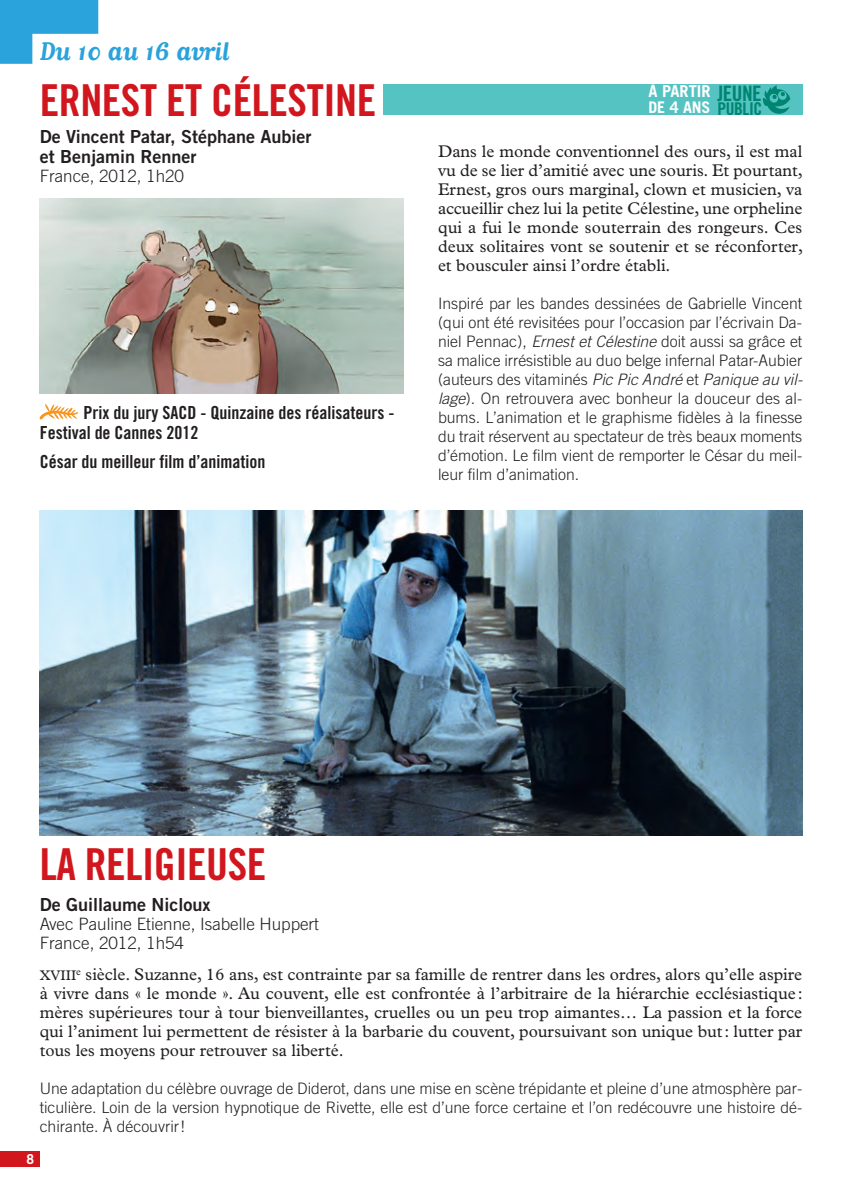
<style>
.page{position:relative;width:842px;height:1191px;background:#fff}
.page>*{position:absolute;margin:0;border:0;box-sizing:border-box;transform-origin:0 0}
.t1{font:44px "Trade Gothic Bold Cond Twenty";letter-spacing:-.01em;color:#d1161e}
.t2{font:700 30px "Matrix Script";letter-spacing:-.015em;color:#2aa2db}
.t3{font:21.4px "Trade Gothic Bold Cond Twenty";letter-spacing:-.025em;color:#008570}
.t4{font:18px/20px "Trade Gothic Bold Cond Twenty";color:#231f20}
.t5{font:18px/20px "Trade Gothic Bold Two";color:#231f20}
.t6{font:17.6px "Trade Gothic Bold Cond Twenty";letter-spacing:-.025em;color:#008570}
.t7{font:17px/19px "Plantin";color:#231f20;text-align:justify}
.t8{font:300 17px/19px "Trade Gothic";color:#231f20}
.t9{font:700 16.4px "Trade Gothic";color:#fff}
.t10{font:700 16px "Trade Gothic";color:#fff}
.t11{font:300 15.8px/19px "Trade Gothic";color:#231f20}
.t12{font:700 13.6px "Trade Gothic";color:#fff}
.s1{font-style:italic}
.s2{font-size:14px}
</style>
<div class="page">
<div style="left:0;top:1151px;width:40px;height:16px;background:#d1161e"></div>
<svg style="left:0;top:0;width:98px;height:64px"></svg>
<div style="left:383px;top:84px;width:419px;height:31px;background:#55c3c2"></div>
<svg style="left:763px;top:85px;width:27px;height:29px"></svg>
<img style="left:40px;top:198px;width:364px;height:196px">
<img style="left:40px;top:510px;width:762px;height:325px">
<svg style="left:40px;top:404px;width:38px;height:15px"></svg>
<h2 class="t2" style="left:40px;top:42px;width:191px">Du 10 au 16 avril</h2>
<h1 class="t1" style="left:40px;top:84px;width:338px">ERNEST ET CÉLESTINE</h1>
<p class="t5" style="left:40px;top:129px;width:273px">De Vincent Patar, Stéphane Aubier et Benjamin Renner</p>
<p class="t8" style="left:40px;top:168px;width:146px">France, 2012, 1h20</p>
<p class="t4" style="left:40px;top:403px;width:356px;text-indent:44px">Prix du jury SACD - Quinzaine des réalisateurs -<br>Festival de Cannes 2012</p>
<p class="t4" style="left:40px;top:452px;width:227px">César du meilleur film d’animation</p>
<p class="t9" style="left:648px;top:85px;width:64px">À PARTIR</p>
<p class="t3" style="left:717px;top:86px;width:46px">JEUNE</p>
<p class="t6" style="left:717px;top:102px;width:46px">PUBLIC</p>
<p class="t10" style="left:648px;top:101px;width:64px">DE 4 ANS</p>
<p class="t7" style="left:438px;top:144px;width:366px">Dans le monde conventionnel des ours, il est mal vu de se lier d’amitié avec une souris. Et pourtant, Ernest, gros ours marginal, clown et musicien, va accueillir chez lui la petite Célestine, une orpheline qui a fui le monde souterrain des rongeurs. Ces deux solitaires vont se soutenir et se réconforter, et bousculer ainsi l’ordre établi.</p>
<p class="t11" style="left:438px;top:296px;width:369px">Inspiré par les bandes dessinées de Gabrielle Vincent (qui ont été revisitées pour l’occasion par l’écrivain Da&shy;niel Pennac), <span class="s1">Ernest et Célestine</span>doit aussi sa grâce et sa malice irrésistible au duo belge infernal Patar-Aubier (auteurs des vitaminés <span class="s1">Pic Pic André</span>et <span class="s1">Panique au vil&shy;lage</span>). On retrouvera avec bonheur la douceur des al&shy;bums. L’animation et le graphisme fidèles à la finesse du trait réservent au spectateur de très beaux moments d’émotion. Le film vient de remporter le César du meil&shy;leur film d’animation.</p>
<h1 class="t1" style="left:40px;top:848px;width:228px">LA RELIGIEUSE</h1>
<p class="t5" style="left:40px;top:896px;width:172px">De Guillaume Nicloux</p>
<p class="t8" style="left:40px;top:916px;width:281px">Avec Pauline Etienne, Isabelle Huppert<br>France, 2012, 1h54</p>
<p class="t7" style="left:40px;top:966px;width:765px"><span class="s2">XVIII</span><sup>e</sup> siècle. Suzanne, 16 ans, est contrainte par sa famille de rentrer dans les ordres, alors qu’elle aspire à vivre dans « le monde ». Au couvent, elle est confrontée à l’arbitraire de la hiérarchie ecclésiastique: mères supérieures tour à tour bienveillantes, cruelles ou un peu trop aimantes… La passion et la force qui l’animent lui permettent de résister à la barbarie du couvent, poursuivant son unique but: lutter par tous les moyens pour retrouver sa liberté.</p>
<p class="t11" style="left:40px;top:1080px;width:764px;text-align:justify">Une adaptation du célèbre ouvrage de Diderot, dans une mise en scène trépidante et pleine d’une atmosphère par&shy;ticulière. Loin de la version hypnotique de Rivette, elle est d’une force certaine et l’on redécouvre une histoire dé&shy;chirante. À découvrir!</p>
<p class="t12" style="left:26px;top:1153px;width:9px">8</p>
<p class="t12" style="left:22px;top:1153px;width:14px">xx</p>
</div>
